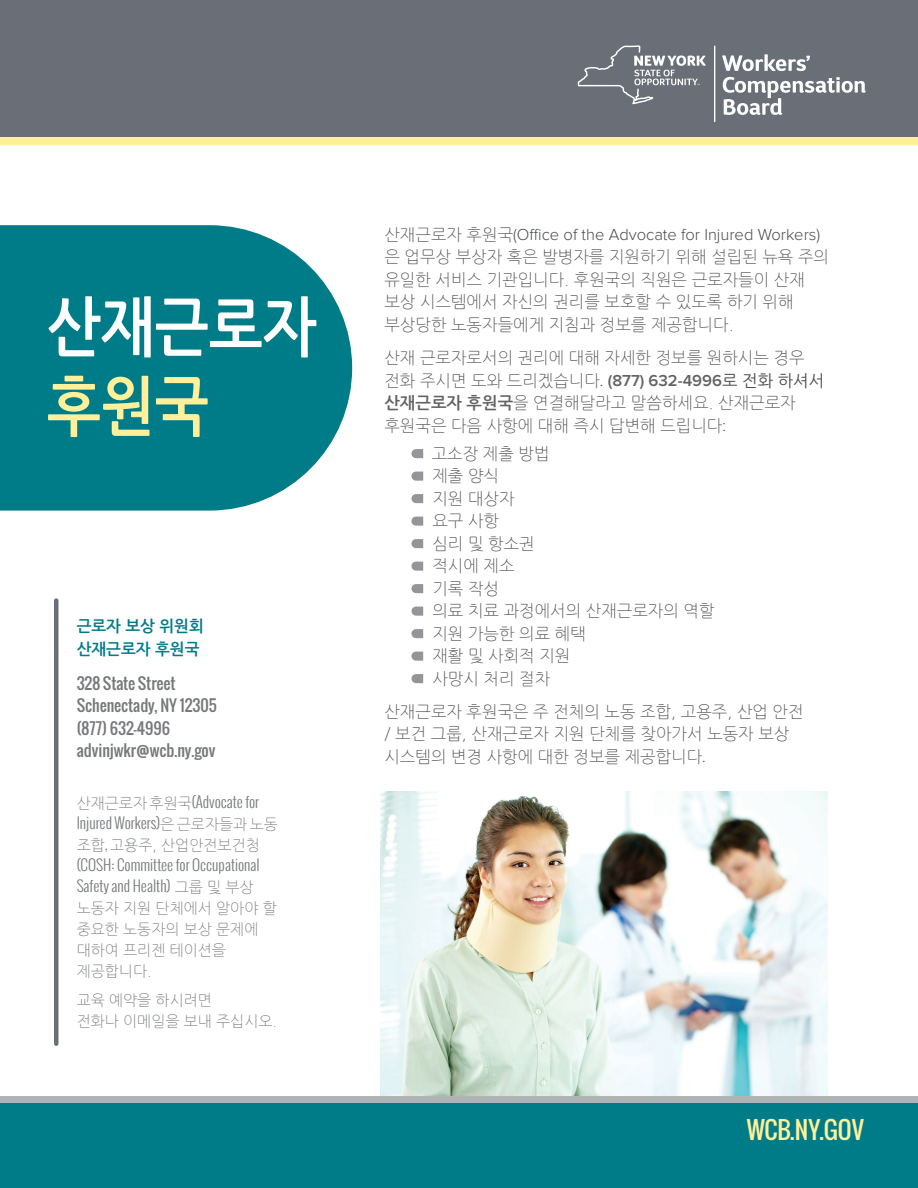
<style>
.page{position:relative;width:918px;height:1188px;background:#fff}
.page>*{position:absolute;margin:0;border:0;box-sizing:border-box;transform-origin:0 0}
.t1{font:64.5px/79.5px "Nanum Gothic OTF Bold";color:#fff;scale:.89 1}
.Body{font:24px "Oswald";color:#fff099}
.Body-2{font:16.5px/22.5px "Nanum Gothic OTF Light";color:#4b4c4d}
.Body-3{font:15.75px "Oswald";color:#76787b}
.Body-4{font:15.75px "Nanum Gothic OTF Bold";color:#007c89}
.Body-5{font:15px/21px "Nanum Gothic OTF Light";color:#76787b}
.s1{color:#fff099}
.s2{font-family:"Oswald";font-weight:300}
.s3{font-family:"Proxima Nova";font-weight:300}
.s4{font-family:"Proxima Nova";font-weight:600;color:#636366}
.s5{font-family:"Nanum Gothic OTF"}
.s6{font-family:"Nanum Gothic OTF Bold";color:#636366}
</style>
<div class="page">
<img style="left:380px;top:792px;width:447px;height:305px">
<div style="left:0;top:113px;width:918px;height:32px;background:#fff099"></div>
<svg style="left:0;top:225px;width:352px;height:286px;background:#168793"></svg>
<svg style="left:0;top:1097px;width:918px;height:7px;background:#97acae"></svg>
<div style="left:0;top:1104px;width:918px;height:84px;background:#007c89"></div>
<div style="left:0;top:0;width:918px;height:136px;background:#696e77"></div>
<svg style="left:411px;top:449px;width:12px;height:9px"></svg>
<svg style="left:411px;top:472px;width:12px;height:9px"></svg>
<svg style="left:411px;top:494px;width:12px;height:9px"></svg>
<svg style="left:411px;top:517px;width:12px;height:9px"></svg>
<svg style="left:411px;top:539px;width:12px;height:9px"></svg>
<svg style="left:411px;top:562px;width:12px;height:9px"></svg>
<svg style="left:411px;top:584px;width:12px;height:9px"></svg>
<svg style="left:411px;top:607px;width:12px;height:9px"></svg>
<svg style="left:411px;top:629px;width:12px;height:9px"></svg>
<svg style="left:411px;top:652px;width:12px;height:9px"></svg>
<svg style="left:411px;top:674px;width:12px;height:9px"></svg>
<hr style="left:714px;top:46px;width:1px;height:76px;background:#fff">
<svg style="left:578px;top:45px;width:128px;height:59px"></svg>
<svg style="left:722px;top:54px;width:88px;height:17px"></svg>
<svg style="left:723px;top:77px;width:143px;height:38px"></svg>
<hr style="left:54px;top:601px;width:4px;height:443px;background:#696e77">
<p class="t1" style="left:47px;top:290px;width:305px">산재근로자 <span class="s1">후원국</span></p>
<p class="Body-4" style="left:77px;top:618px;width:129px">근로자 보상 위원회</p>
<p class="Body-4" style="left:77px;top:640px;width:124px">산재근로자 후원국</p>
<p class="Body-3" style="left:77px;top:671px;width:100px">328 State Street</p>
<p class="Body-3" style="left:77px;top:694px;width:142px">Schenectady, NY 12305</p>
<p class="Body-3" style="left:77px;top:716px;width:95px">(877) 632-4996</p>
<p class="Body-3" style="left:77px;top:739px;width:140px">advinjwkr@wcb.ny.gov</p>
<p class="Body-5" style="left:77px;top:793px;width:203px">산재근로자 후원국<span class="s2">(Advocate for<br>Injured Workers)</span>은 근로자들과 노동 조합<span class="s2">,</span> 고용주, 산업안전보건청 <span class="s2">(COSH: Committee for Occupational<br>Safety and Health)</span> 그룹 및 부상 노동자 지원 단체에서 알아야 할 중요한 노동자의 보상 문제에 대하여 프리젠 테이션을 제공합니다.</p>
<p class="Body-5" style="left:77px;top:990px;width:202px">교육 예약을 하시려면<br>전화나 이메일을 보내 주십시오.</p>
<p class="Body-2" style="left:384px;top:224px;width:446px">산재근로자 후원국<span class="s3">(Office of the Advocate for Injured Workers) </span>은 업무상 부상자 혹은 발병자를 지원하기 위해 설립된 뉴욕 주의 유일한 서비스 기관입니다. 후원국의 직원은 근로자들이 산재 보상 시스템에서 자신의 권리를 보호할 수 있도록 하기 위해 부상당한 노동자들에게 지침과 정보를 제공합니다.</p>
<p class="Body-2" style="left:384px;top:347px;width:441px">산재 근로자로서의 권리에 대해 자세한 정보를 원하시는 경우 전화 주시면 도와 드리겠습니다<span class="s3">.</span> <span class="s4">(877) 632-4996</span><span class="s5">로 전화 하셔서 </span><span class="s6">산재근로자 후원국</span>을 연결해달라고 말씀하세요. 산재근로자 후원국은 다음 사항에 대해 즉시 답변해 드립니다<span class="s3">:</span></p>
<p class="Body-2" style="left:432px;top:442px;width:119px">고소장 제출 방법</p>
<p class="Body-2" style="left:432px;top:465px;width:68px">제출 양식</p>
<p class="Body-2" style="left:432px;top:487px;width:84px">지원 대상자</p>
<p class="Body-2" style="left:432px;top:510px;width:68px">요구 사항</p>
<p class="Body-2" style="left:432px;top:532px;width:104px">심리 및 항소권</p>
<p class="Body-2" style="left:432px;top:555px;width:84px">적시에 제소</p>
<p class="Body-2" style="left:432px;top:577px;width:68px">기록 작성</p>
<p class="Body-2" style="left:432px;top:600px;width:284px">의료 치료 과정에서의 산재근로자의 역할</p>
<p class="Body-2" style="left:432px;top:622px;width:155px">지원 가능한 의료 혜택</p>
<p class="Body-2" style="left:432px;top:645px;width:139px">재활 및 사회적 지원</p>
<p class="Body-2" style="left:432px;top:667px;width:119px">사망시 처리 절차</p>
<p class="Body-2" style="left:384px;top:701px;width:421px">산재근로자 후원국은 주 전체의 노동 조합, 고용주, 산업 안전 / 보건 그룹, 산재근로자 지원 단체를 찾아가서 노동자 보상 시스템의 변경 사항에 대한 정보를 제공합니다<span class="s3">.</span></p>
<p class="Body" style="left:747px;top:1111px;width:119px">WCB.NY.GOV</p>
</div>
